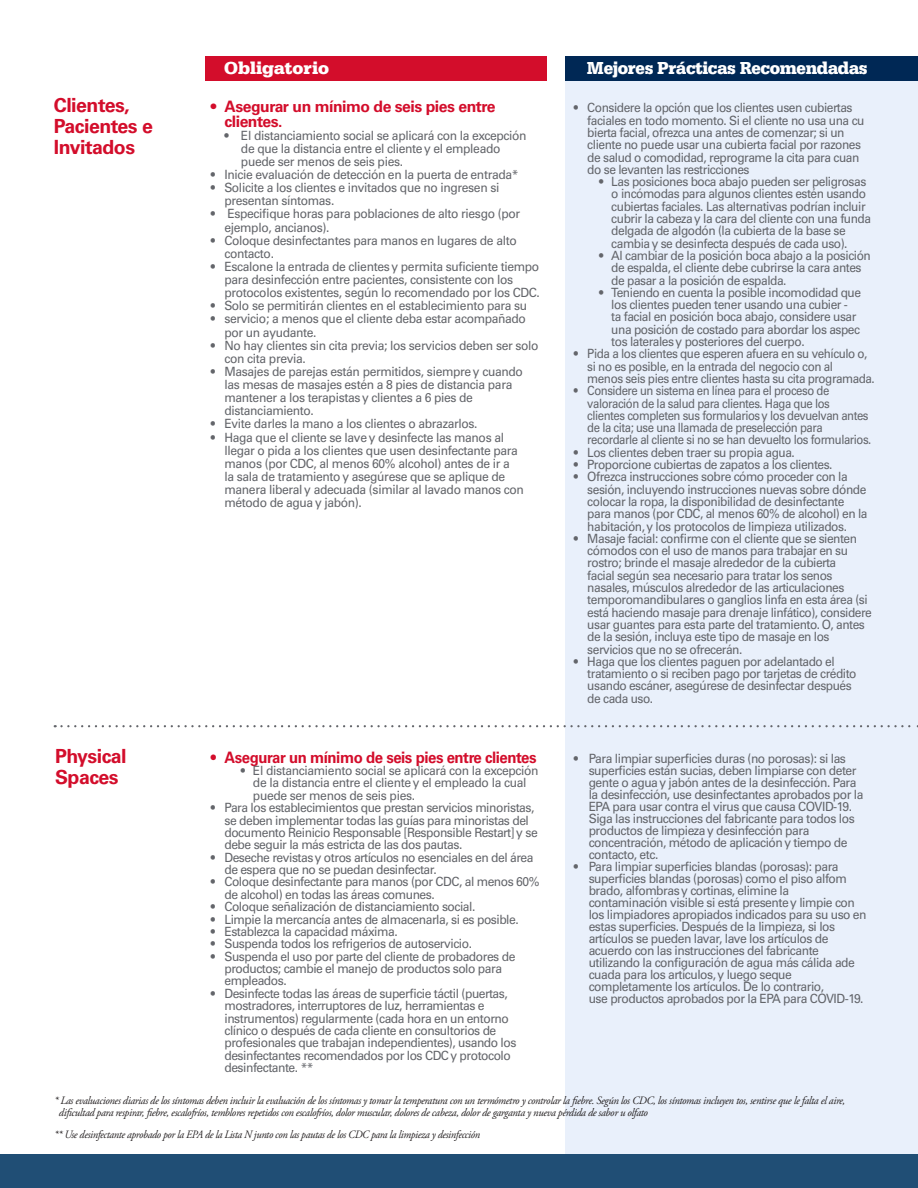
<style>
.page{position:relative;width:918px;height:1188px;background:#fff}
.page>*{position:absolute;margin:0;border:0;box-sizing:border-box;transform-origin:0 0}
.t1{font:700 19.5px/21px "Univers LT Pro 65";letter-spacing:-.025em;color:#d30d2b}
.t2{font:700 18px "Serifa";letter-spacing:-.02em;color:#fff;scale:.95 1}
.t3{font:700 18px "Serifa";color:#fff}
.t4{font:700 15.75px/15px "Univers LT Pro 65";letter-spacing:-.03em;color:#d30d2b}
.t5{font:700 15.75px "Univers LT Pro 65";letter-spacing:-.03em;color:#d30d2b;scale:.95 1}
.t6{font:12.75px/12px "Univers LT Pro 55 Roman";letter-spacing:-.04em;color:#63656a;scale:.95 1}
.t7{font:12.75px/12.3px "Univers LT Pro 55 Roman";letter-spacing:-.04em;color:#63656a;scale:.94 1}
.t8{font:12.75px/12.3px "Univers LT Pro 55 Roman";letter-spacing:-.04em;color:#63656a;scale:.89 1}
.t9{font:italic 11.25px/12px "Adobe Garamond Pro";letter-spacing:-.03em;color:#231f20;scale:.96 1}
.t10{font:italic 11.25px "Adobe Garamond Pro";letter-spacing:-.03em;color:#231f20;scale:.94 1}
</style>
<div class="page">
<div style="left:565px;top:78px;width:353px;height:1082px;background:#e9f0fb"></div>
<div style="left:205px;top:56px;width:342px;height:24px;background:#d30d2b"></div>
<div style="left:565px;top:56px;width:353px;height:25px;background:#002855"></div>
<div style="left:0;top:1155px;width:918px;height:33px;background:#204e75"></div>
<svg style="left:55px;top:725px;width:863px;height:2px"></svg>
<p class="t1" style="left:54px;top:94px;width:101px">Clientes,<br>Pacientes e<br>Invitados</p>
<p class="t3" style="left:224px;top:58px;width:106px">Obligatorio</p>
<p class="t2" style="left:587px;top:58px;width:297px">Mejores Prácticas Recomendadas</p>
<p class="t4" style="left:224px;top:99px;width:273px;text-indent:-13px">• Asegurar un mínimo de seis pies entre clientes.</p>
<p class="t6" style="left:241px;top:129px;width:302px;line-height:13.2px;text-indent:-17px">• El distanciamiento social se aplicará con la excepción de que la distancia entre el cliente y el empleado puede ser menos de seis pies.</p>
<p class="t6" style="left:211px;top:169px;width:325px">• Inicie evaluación de detección en la puerta de entrada*</p>
<p class="t6" style="left:224px;top:181px;width:291px;line-height:13.2px;text-indent:-14px">• Solicite a los clientes e invitados que no ingresen si presentan síntomas.</p>
<p class="t6" style="left:224px;top:207px;width:313px;line-height:13.2px;text-indent:-14px">• Especifique horas para poblaciones de alto riesgo (por ejemplo, ancianos).</p>
<p class="t6" style="left:224px;top:234px;width:309px;line-height:13.2px;text-indent:-14px">• Coloque desinfectantes para manos en lugares de alto contacto.</p>
<p class="t6" style="left:224px;top:260px;width:334px;line-height:13.2px;text-indent:-14px">• Escalone la entrada de clientes y permita suficiente tiempo para desinfección entre pacientes, consistente con los protocolos existentes, según lo recomendado por los CDC.</p>
<p class="t6" style="left:211px;top:300px;width:334px">• Solo se permitirán clientes en el establecimiento para su</p>
<p class="t6" style="left:224px;top:312px;width:319px;line-height:13.2px;text-indent:-14px">• servicio; a menos que el cliente deba estar acompañado por un ayudante.</p>
<p class="t6" style="left:224px;top:339px;width:332px;line-height:13.2px;text-indent:-14px">• No hay clientes sin cita previa; los servicios deben ser solo con cita previa.</p>
<p class="t6" style="left:224px;top:365px;width:316px;line-height:13.2px;text-indent:-14px">• Masajes de parejas están permitidos, siempre y cuando las mesas de masajes estén a 8 pies de distancia para mantener a los terapistas y clientes a 6 pies de distanciamiento.</p>
<p class="t6" style="left:211px;top:418px;width:282px">• Evite darles la mano a los clientes o abrazarlos.</p>
<p class="t6" style="left:224px;top:430px;width:317px;line-height:13.2px;text-indent:-14px">• Haga que el cliente se lave y desinfecte las manos al llegar o pida a los clientes que usen desinfectante para manos (por CDC, al menos 60% alcohol) antes de ir a<br>la sala de tratamiento y asegúrese que se aplique de manera liberal y adecuada (similar al lavado manos con método de agua y jabón).</p>
<p class="t7" style="left:587px;top:102px;width:296px;text-indent:-13px">• Considere la opción que los clientes usen cubiertas faciales en todo momento. Si el cliente no usa una cu bierta facial, ofrezca una antes de comenzar; si un cliente no puede usar una cubierta facial por razones de salud o comodidad, reprograme la cita para cuan do se levanten las restricciones</p>
<p class="t7" style="left:611px;top:175px;width:278px;text-indent:-12px">• Las posiciones boca abajo pueden ser peligrosas o incómodas para algunos clientes estén usando cubiertas faciales. Las alternativas podrían incluir cubrir la cabeza y la cara del cliente con una funda delgada de algodón (la cubierta de la base se cambia y se desinfecta después de cada uso).</p>
<p class="t7" style="left:611px;top:249px;width:278px;text-indent:-12px">• Al cambiar de la posición boca abajo a la posición de espalda, el cliente debe cubrirse la cara antes de pasar a la posición de espalda.</p>
<p class="t7" style="left:611px;top:286px;width:267px;text-indent:-12px">• Teniendo en cuenta la posible incomodidad que los clientes pueden tener usando una cubier - ta facial en posición boca abajo, considere usar una posición de costado para abordar los aspec tos laterales y posteriores del cuerpo.</p>
<p class="t7" style="left:587px;top:348px;width:307px;text-indent:-14px">• Pida a los clientes que esperen afuera en su vehículo o, si no es posible, en la entrada del negocio con al<br>menos seis pies entre clientes hasta su cita programada.</p>
<p class="t8" style="left:587px;top:385px;width:321px;text-indent:-14px">• Considere un sistema en línea para el proceso de valoración de la salud para clientes. Haga que los<br>clientes completen sus formularios y los devuelvan antes de la cita; use una llamada de preselección para recordarle al cliente si no se han devuelto los formularios.</p>
<p class="t7" style="left:574px;top:446px;width:237px">• Los clientes deben traer su propia agua.</p>
<p class="t7" style="left:574px;top:458px;width:277px">• Proporcione cubiertas de zapatos a los clientes.</p>
<p class="t7" style="left:587px;top:471px;width:300px;text-indent:-13px">• Ofrezca instrucciones sobre cómo proceder con la sesión, incluyendo instrucciones nuevas sobre dónde colocar la ropa, la disponibilidad de desinfectante para manos (por CDC, al menos 60% de alcohol) en la habitación, y los protocolos de limpieza utilizados.</p>
<p class="t7" style="left:574px;top:532px;width:303px;text-align:center">• Masaje facial: confirme con el cliente que se sienten cómodos con el uso de manos para trabajar en su</p>
<p class="t7" style="left:587px;top:557px;width:304px">rostro; brinde el masaje alrededor de la cubierta<br>facial según sea necesario para tratar los senos nasales, músculos alrededor de las articulaciones temporomandibulares o ganglios linfa en esta área (si está haciendo masaje para drenaje linfático), considere usar guantes para esta parte del tratamiento. O, antes de la sesión, incluya este tipo de masaje en los servicios que no se ofrecerán.</p>
<p class="t7" style="left:587px;top:655px;width:288px;text-indent:-13px">• Haga que los clientes paguen por adelantado el tratamiento o si reciben pago por tarjetas de crédito usando escáner, asegúrese de desinfectar después de cada uso.</p>
<p class="t1" style="left:55px;top:745px;width:73px">Physical<br>Spaces</p>
<p class="t6" style="left:589px;top:752px;width:291px;text-indent:-15px">• Para limpiar superficies duras (no porosas): si las superficies están sucias, deben limpiarse con deter gente o agua y jabón antes de la desinfección. Para la desinfección, use desinfectantes aprobados por la EPA para usar contra el virus que causa COVID-19.<br>Siga las instrucciones del fabricante para todos los productos de limpieza y desinfección para concentración, método de aplicación y tiempo de contacto, etc.</p>
<p class="t6" style="left:589px;top:860px;width:294px;text-indent:-15px">• Para limpiar superficies blandas (porosas): para superficies blandas (porosas) como el piso alfom brado, alfombras y cortinas, elimine la contaminación visible si está presente y limpie con los limpiadores apropiados indicados para su uso en estas superficies. Después de la limpieza, si los artículos se pueden lavar, lave los artículos de acuerdo con las instrucciones del fabricante utilizando la configuración de agua más cálida ade cuada para los artículos, y luego seque completamente los artículos. De lo contrario,<br>use productos aprobados por la EPA para COVID-19.</p>
<p class="t5" style="left:211px;top:748px;width:344px">• Asegurar un mínimo de seis pies entre clientes</p>
<p class="t6" style="left:253px;top:764px;width:302px;text-indent:-12px">• El distanciamiento social se aplicará con la excepción de la distancia entre el cliente y el empleado la cual puede ser menos de seis pies.</p>
<p class="t6" style="left:224px;top:801px;width:331px;text-indent:-14px">• Para los establecimientos que prestan servicios minoristas, se deben implementar todas las guías para minoristas del documento Reinicio Responsable [Responsible Restart] y se debe seguir la más estricta de las dos pautas.</p>
<p class="t6" style="left:224px;top:851px;width:327px;text-indent:-14px">• Deseche revistas y otros artículos no esenciales en del área de espera que no se puedan desinfectar.</p>
<p class="t6" style="left:224px;top:876px;width:333px;text-indent:-14px">• Coloque desinfectante para manos (por CDC, al menos 60% de alcohol) en todas las áreas comunes.</p>
<p class="t6" style="left:211px;top:901px;width:280px">• Coloque señalización de distanciamiento social.</p>
<p class="t6" style="left:211px;top:913px;width:326px">• Limpie la mercancía antes de almacenarla, si es posible.</p>
<p class="t6" style="left:211px;top:925px;width:198px">• Establezca la capacidad máxima.</p>
<p class="t6" style="left:211px;top:938px;width:276px">• Suspenda todos los refrigerios de autoservicio.</p>
<p class="t6" style="left:224px;top:950px;width:308px;text-indent:-14px">• Suspenda el uso por parte del cliente de probadores de productos; cambie el manejo de productos solo para empleados.</p>
<p class="t6" style="left:224px;top:987px;width:309px;text-indent:-14px">• Desinfecte todas las áreas de superficie táctil (puertas, mostradores, interruptores de luz, herramientas e instrumentos) regularmente (cada hora en un entorno clínico o después de cada cliente en consultorios de profesionales que trabajan independientes), usando los desinfectantes recomendados por los CDC y protocolo desinfectante. **</p>
<p class="t9" style="left:59px;top:1095px;width:821px;text-indent:-5px">* Las evaluaciones diarias de los síntomas deben incluir la evaluación de los síntomas y tomar la temperatura con un termómetro y controlar la fiebre. Según los CDC, los síntomas incluyen tos, sentirse que le falta el aire, dificultad para respirar, fiebre, escalofríos, temblores repetidos con escalofríos, dolor muscular, dolores de cabeza, dolor de garganta y nueva pérdida de sabor u olfato</p>
<p class="t10" style="left:54px;top:1128px;width:455px">** Use desinfectante aprobado por la EPA de la Lista N junto con las pautas de los CDC para la limpieza y desinfección</p>
</div>
